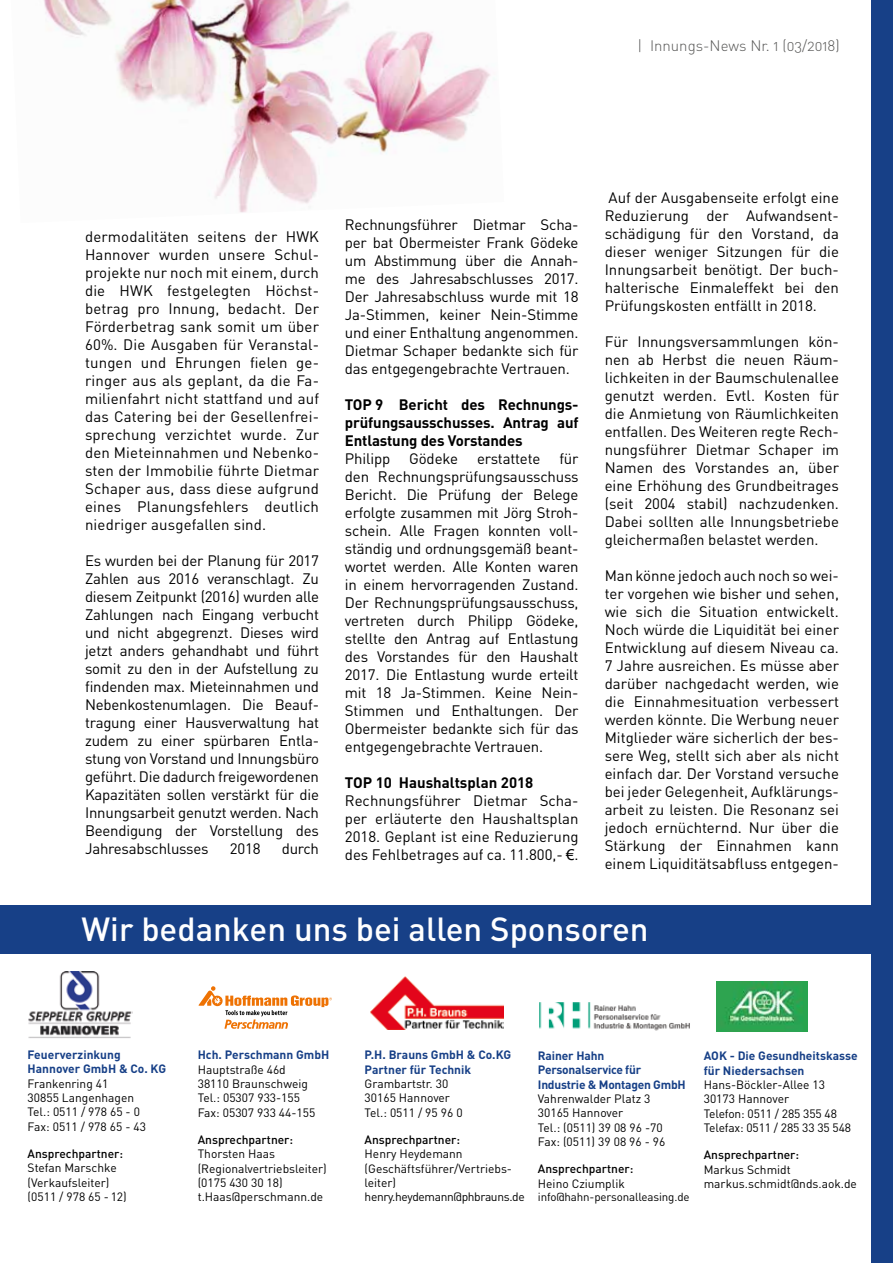
<style>
.page{position:relative;width:893px;height:1263px;background:#fff}
.page>*{position:absolute;margin:0;border:0;box-sizing:border-box;transform-origin:0 0}
.t1{font:500 33px "DIN";color:#fff}
.t2{font:15px/18px "DIN";color:#000;text-align:justify}
.t3{font:700 15px/18px "DIN";letter-spacing:-.01em;color:#000;text-align:justify}
.t4{font:15px "DIN Light Alternate";color:#575756}
.t5{font:15px "DIN";letter-spacing:-.02em;color:#000}
.t6{font:12px/14.4px "DIN";color:#000}
.t7{font:700 12px/14.4px "DIN";color:#174087}
.t8{font:500 12px "DIN";color:#000}
.t9{font:700 12px/14.4px "DIN";letter-spacing:-.02em;color:#174087}
.t10{font:11.55px "DIN";letter-spacing:-.01em;color:#000}
.s1{font-family:"Arial"}
</style>
<div class="page">
<img style="left:43px;top:0;width:452px;height:213px">
<div style="left:872px;top:0;width:21px;height:1263px;background:#174087"></div>
<img style="left:539px;top:1002px;width:151px;height:29px">
<img style="left:717px;top:982px;width:91px;height:50px">
<div style="left:0;top:905px;width:875px;height:49px;background:#174087"></div>
<img style="left:370px;top:976px;width:134px;height:53px">
<img style="left:28px;top:972px;width:104px;height:66px">
<svg style="left:199px;top:986px;width:133px;height:43px"></svg>
<p class="t4" style="left:638px;top:36px;width:204px">| Innungs-News Nr. 1 (03/2018)</p>
<p class="t2" style="left:85px;top:227px;width:236px">dermodalitäten seitens der HWK Hannover wurden unsere Schul&shy;projekte nur noch mit einem, durch die HWK festgelegten Höchst&shy;betrag pro Innung, bedacht. Der Förderbetrag sank somit um über 60%. Die Ausgaben für Veranstal&shy;tungen und Ehrungen fielen ge&shy;ringer aus als geplant, da die Fa&shy;milienfahrt nicht stattfand und auf das Catering bei der Gesellenfrei&shy;sprechung verzichtet wurde. Zur den Mieteinnahmen und Nebenko&shy;sten der Immobilie führte Dietmar Schaper aus, dass diese aufgrund eines Planungsfehlers deutlich niedriger ausgefallen sind.</p>
<p class="t2" style="left:85px;top:551px;width:236px">Es wurden bei der Planung für 2017<br>Zahlen aus 2016 veranschlagt. Zu diesem Zeitpunkt (2016) wurden alle Zahlungen nach Eingang verbucht und nicht abgegrenzt. Dieses wird jetzt anders gehandhabt und führt somit zu den in der Aufstellung zu findenden max. Mieteinnahmen und Nebenkostenumlagen. Die Beauf&shy;tragung einer Hausverwaltung hat zudem zu einer spürbaren Entla&shy;stung von Vorstand und Innungsbüro geführt. Die dadurch freigewordenen Kapazitäten sollen verstärkt für die Innungsarbeit genutzt werden. Nach Beendigung der Vorstellung des Jahresabschlusses</p>
<p class="t2" style="left:230px;top:839px;width:32px">2018</p>
<p class="t2" style="left:282px;top:839px;width:39px">durch</p>
<p class="t2" style="left:345px;top:215px;width:235px">Rechnungsführer Dietmar Scha&shy;per bat Obermeister Frank Gödeke um Abstimmung über die Annah&shy;me des Jahresabschlusses 2017.<br>Der Jahresabschluss wurde mit 18<br>Ja-Stimmen, keiner Nein-Stimme und einer Enthaltung angenommen.<br>Dietmar Schaper bedankte sich für das entgegengebrachte Vertrauen.</p>
<p class="t3" style="left:345px;top:394px;width:235px">TOP 9 Bericht des Rechnungs&shy;prüfungsausschusses. Antrag auf Entlastung des Vorstandes</p>
<p class="t2" style="left:345px;top:449px;width:47px">Philipp</p>
<p class="t2" style="left:409px;top:449px;width:50px">Gödeke</p>
<p class="t5" style="left:477px;top:449px;width:65px">erstattete</p>
<p class="t2" style="left:345px;top:449px;width:235px;text-indent:215px">für den Rechnungsprüfungsausschuss Bericht. Die Prüfung der Belege erfolgte zusammen mit Jörg Stroh&shy;schein. Alle Fragen konnten voll&shy;ständig und ordnungsgemäß beant&shy;wortet werden. Alle Konten waren in einem hervorragenden Zustand.<br>Der Rechnungsprüfungsausschuss, vertreten durch Philipp Gödeke, stellte den Antrag auf Entlastung des Vorstandes für den Haushalt 2017. Die Entlastung wurde erteilt mit 18 Ja-Stimmen. Keine Nein-Stimmen und Enthaltungen. Der Obermeister bedankte sich für das entgegengebrachte Vertrauen.</p>
<p class="t3" style="left:345px;top:772px;width:190px">TOP 10 Haushaltsplan 2018</p>
<p class="t2" style="left:345px;top:791px;width:235px">Rechnungsführer Dietmar Scha&shy;per erläuterte den Haushaltsplan 2018. Geplant ist eine Reduzierung des Fehlbetrages auf ca. 11.800,- <span class="s1">€</span>.</p>
<p class="t2" style="left:605px;top:188px;width:236px">Auf der Ausgabenseite erfolgt eine Reduzierung der Aufwandsent&shy;schädigung für den Vorstand, da dieser weniger Sitzungen für die Innungsarbeit benötigt. Der buch&shy;halterische Einmaleffekt bei den Prüfungskosten entfällt in 2018.</p>
<p class="t2" style="left:605px;top:332px;width:236px">Für Innungsversammlungen kön&shy;nen ab Herbst die neuen Räum&shy;lichkeiten in der Baumschulenallee genutzt werden. Evtl. Kosten für die Anmietung von Räumlichkeiten entfallen. Des Weiteren regte Rech&shy;nungsführer Dietmar Schaper im Namen des Vorstandes an, über eine Erhöhung des Grundbeitrages (seit 2004 stabil) nachzudenken.<br>Dabei sollten alle Innungsbetriebe gleichermaßen belastet werden.</p>
<p class="t2" style="left:605px;top:566px;width:236px">Man könne jedoch auch noch so wei&shy;ter vorgehen wie bisher und sehen, wie sich die Situation entwickelt.<br>Noch würde die Liquidität bei einer Entwicklung auf diesem Niveau ca.<br>7 Jahre ausreichen. Es müsse aber darüber nachgedacht werden, wie die Einnahmesituation verbessert werden könnte. Die Werbung neuer Mitglieder wäre sicherlich der bes&shy;sere Weg, stellt sich aber als nicht einfach dar. Der Vorstand versuche bei jeder Gelegenheit, Aufklärungs&shy;arbeit zu leisten. Die Resonanz sei jedoch ernüchternd. Nur über die Stärkung der Einnahmen kann einem Liquiditätsabfluss entgegen-</p>
<h1 class="t1" style="left:82px;top:908px;width:568px">Wir bedanken uns bei allen Sponsoren</h1>
<p class="t7" style="left:28px;top:1047px;width:140px">Feuerverzinkung<br>Hannover GmbH &amp; Co. KG</p>
<p class="t6" style="left:28px;top:1076px;width:120px">Frankenring 41<br>30855 Langenhagen<br>Tel.: 0511 / 978 65 - 0<br>Fax: 0511 / 978 65 - 43</p>
<p class="t8" style="left:28px;top:1146px;width:97px">Ansprechpartner:</p>
<p class="t6" style="left:28px;top:1160px;width:101px">Stefan Marschke (Verkaufsleiter) (0511 / 978 65 - 12)</p>
<p class="t7" style="left:198px;top:1047px;width:133px">Hch. Perschmann GmbH</p>
<p class="t6" style="left:198px;top:1062px;width:119px">Hauptstraße 46d<br>38110 Braunschweig<br>Tel.: 05307 933-155<br>Fax: 05307 933 44-155</p>
<p class="t8" style="left:198px;top:1132px;width:97px">Ansprechpartner:</p>
<p class="t6" style="left:198px;top:1146px;width:130px">Thorsten Haas (Regionalvertriebsleiter) (0175 430 30 18) t.Haas@perschmann.de</p>
<p class="t7" style="left:365px;top:1047px;width:148px">P.H. Brauns GmbH &amp; Co.KG<br>Partner für Technik</p>
<p class="t6" style="left:365px;top:1076px;width:99px">Grambartstr. 30<br>30165 Hannover<br>Tel.: 0511 / 95 96 0</p>
<p class="t8" style="left:365px;top:1132px;width:97px">Ansprechpartner:</p>
<p class="t6" style="left:365px;top:1146px;width:162px">Henry Heydemann (Geschäftsführer/Vertriebs&shy;leiter) henry.heydemann@phbrauns.de</p>
<p class="t9" style="left:538px;top:1048px;width:149px">Rainer Hahn<br>Personalservice für<br>Industrie &amp; Montagen GmbH</p>
<p class="t6" style="left:538px;top:1091px;width:129px">Vahrenwalder Platz 3<br>30165 Hannover<br>Tel.: (0511) 39 08 96 -70<br>Fax: (0511) 39 08 96 - 96</p>
<p class="t8" style="left:538px;top:1161px;width:97px">Ansprechpartner:</p>
<p class="t6" style="left:538px;top:1176px;width:88px">Heino Cziumplik</p>
<p class="t10" style="left:538px;top:1190px;width:153px">info@hahn-personalleasing.de</p>
<p class="t7" style="left:704px;top:1048px;width:155px">AOK - Die Gesundheitskasse für Niedersachsen</p>
<p class="t6" style="left:704px;top:1077px;width:149px">Hans-Böckler-Allee 13<br>30173 Hannover<br>Telefon: 0511 / 285 355 48<br>Telefax: 0511 / 285 33 35 548</p>
<p class="t8" style="left:704px;top:1147px;width:97px">Ansprechpartner:</p>
<p class="t6" style="left:704px;top:1162px;width:155px">Markus Schmidt markus.schmidt@nds.aok.de</p>
</div>
